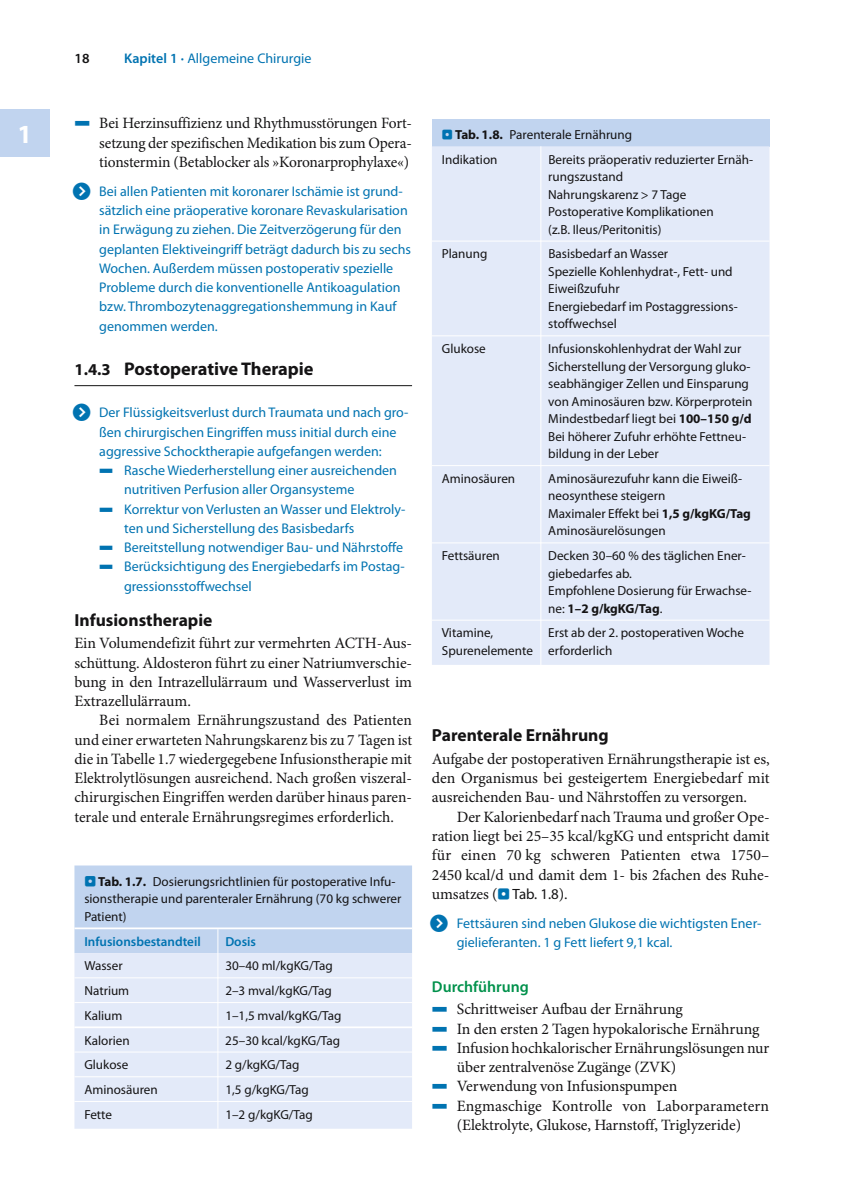
<style>
.page{position:relative;width:844px;height:1201px;background:#fff}
.page>*{position:absolute;margin:0;border:0;box-sizing:border-box;transform-origin:0 0}
.t1{font:700 26.25px "Myriad Pro";color:#fff}
.t2{font:700 18.38px "Myriad Pro";color:#141314}
.t3{font:700 17.5px "Myriad Pro";color:#141314}
.t4{font:15.75px/19.2px "Minion Pro";letter-spacing:-.005em;color:#141314;text-align:justify}
.t5{font:600 15.75px "Myriad Pro";color:#00914b}
.t6{font:14px/19.2px "Myriad Pro";color:#0073b1}
.t7{font:600 14px "Myriad Pro";color:#141314}
.t8{font:13.12px/17.5px "Myriad Pro";color:#141314}
.t9{font:600 13.12px "Myriad Pro";color:#0073b1}
.s1{font-weight:600}
.s2{font-family:"S Buttons";color:#0073b1}
.s3{font-family:"S Buttons"}
.s4{font-size:16.62px}
.s5{font-family:"S Buttons";font-size:14px;color:#0073b1}
.s6{font-weight:700}
.s7{font-family:"S Buttons";font-size:14.88px;color:#0073b1}
.s8{font-family:"Myriad Pro";font-size:14.88px}
</style>
<div class="page">
<div style="left:0;top:109px;width:50px;height:47px;background:#c1d4ef"></div>
<hr style="left:74px;top:385px;width:338px;height:1px;background:#141314">
<svg style="left:74px;top:865px;width:338px;height:263px;background:#d8e3f5"></svg>
<hr style="left:74px;top:1026px;width:338px;height:2px;background:#fff">
<div style="left:432px;top:119px;width:337px;height:27px;background:#c1d4ef"></div>
<div style="left:432px;top:146px;width:337px;height:519px;background:#e3eaf9"></div>
<hr style="left:540px;top:146px;width:1px;height:95px;background:#fff">
<hr style="left:432px;top:241px;width:337px;height:1px;background:#fff">
<hr style="left:540px;top:241px;width:1px;height:94px;background:#fff">
<hr style="left:432px;top:335px;width:337px;height:1px;background:#fff">
<hr style="left:540px;top:336px;width:1px;height:129px;background:#fff">
<hr style="left:432px;top:465px;width:337px;height:1px;background:#fff">
<hr style="left:540px;top:466px;width:1px;height:76px;background:#fff">
<hr style="left:432px;top:542px;width:337px;height:1px;background:#fff">
<hr style="left:540px;top:543px;width:1px;height:76px;background:#fff">
<hr style="left:432px;top:619px;width:337px;height:1px;background:#fff">
<hr style="left:540px;top:620px;width:1px;height:45px;background:#fff">
<p class="t7" style="left:74px;top:53px;width:17px">18</p>
<p class="t6" style="left:124px;top:49px;width:189px"><span class="s1">Kapitel 1 ·</span> Allgemeine Chirurgie</p>
<h1 class="t1" style="left:18px;top:124px;width:16px">1</h1>
<p class="t4" style="left:99px;top:115px;width:314px;text-indent:-25px"><span class="s2">4</span> Bei Herzinsuffizienz und Rhythmusstörungen Fort&shy;setzung der spezifischen Medikation bis zum Opera&shy;tionstermin (Betablocker als »Koronarprophylaxe«)</p>
<p class="t6" style="left:99px;top:183px;width:313px;text-indent:-25px"><span class="s3">&gt;</span> Bei allen Patienten mit koronarer Ischämie ist grund&shy;sätzlich eine präoperative koronare Revaskularisation in Erwägung zu ziehen. Die Zeitverzögerung für den geplanten Elektiveingriff beträgt dadurch bis zu sechs Wochen. Außerdem müssen postoperativ spezielle Probleme durch die konventionelle Antikoagulation bzw. Thrombozytenaggregationshemmung in Kauf genommen werden.</p>
<p class="t2" style="left:74px;top:362px;width:240px"><span class="s4">1.4.3</span> Postoperative Therapie</p>
<p class="t6" style="left:74px;top:404px;width:335px"><span class="s3">&gt;</span> Der Flüssigkeitsverlust durch Traumata und nach gro-</p>
<p class="t6" style="left:99px;top:423px;width:299px">ßen chirurgischen Eingriffen muss initial durch eine</p>
<p class="t6" style="left:99px;top:442px;width:284px">aggressive Schocktherapie aufgefangen werden:</p>
<p class="t6" style="left:99px;top:462px;width:299px"><span class="s3">4</span> Rasche Wiederherstellung einer ausreichenden</p>
<p class="t6" style="left:124px;top:481px;width:232px">nutritiven Perfusion aller Organsysteme</p>
<p class="t6" style="left:99px;top:500px;width:307px"><span class="s3">4</span> Korrektur von Verlusten an Wasser und Elektroly-</p>
<p class="t6" style="left:124px;top:519px;width:232px">ten und Sicherstellung des Basisbedarfs</p>
<p class="t6" style="left:99px;top:539px;width:305px"><span class="s3">4</span> Bereitstellung notwendiger Bau- und Nährstoffe</p>
<p class="t6" style="left:99px;top:558px;width:307px"><span class="s3">4</span> Berücksichtigung des Energiebedarfs im Postag-</p>
<p class="t6" style="left:124px;top:577px;width:129px">gressionsstoffwechsel</p>
<p class="t3" style="left:74px;top:613px;width:139px">Infusionstherapie</p>
<p class="t4" style="left:74px;top:635px;width:339px">Ein Volumendefizit führt zur vermehrten ACTH-Aus&shy;schüttung. Aldosteron führt zu einer Natriumverschie&shy;bung in den Intrazellulärraum und Wasserverlust im Extrazellulärraum.</p>
<p class="t4" style="left:74px;top:712px;width:339px;text-indent:25px">Bei normalem Ernährungszustand des Patienten und einer erwarteten Nahrungskarenz bis zu 7 Tagen ist die in Tabelle 1.7 wiedergegebene Infusionstherapie mit Elektrolytlösungen ausreichend. Nach großen viszeral&shy;chirurgischen Eingriffen werden darüber hinaus paren&shy;terale und enterale Ernährungsregimes erforderlich.</p>
<p class="t8" style="left:84px;top:873px;width:318px"><span class="s5">.</span> <span class="s6">Tab. 1.7.</span> Dosierungsrichtlinien für postoperative Infu&shy;sionstherapie und parenteraler Ernährung (70 kg schwerer<br>Patient)</p>
<p class="t9" style="left:84px;top:936px;width:118px">Infusionsbestandteil</p>
<p class="t9" style="left:225px;top:936px;width:32px">Dosis</p>
<p class="t8" style="left:84px;top:958px;width:40px">Wasser</p>
<p class="t8" style="left:225px;top:958px;width:109px">30–40 ml/kgKG/Tag</p>
<p class="t8" style="left:84px;top:983px;width:46px">Natrium</p>
<p class="t8" style="left:225px;top:983px;width:108px">2–3 mval/kgKG/Tag</p>
<p class="t8" style="left:84px;top:1007px;width:39px">Kalium</p>
<p class="t8" style="left:225px;top:1007px;width:117px">1–1,5 mval/kgKG/Tag</p>
<p class="t8" style="left:84px;top:1032px;width:47px">Kalorien</p>
<p class="t8" style="left:225px;top:1032px;width:116px">25–30 kcal/kgKG/Tag</p>
<p class="t8" style="left:84px;top:1057px;width:45px">Glukose</p>
<p class="t8" style="left:225px;top:1057px;width:76px">2 g/kgKG/Tag</p>
<p class="t8" style="left:84px;top:1082px;width:75px">Aminosäuren</p>
<p class="t8" style="left:225px;top:1082px;width:85px">1,5 g/kgKG/Tag</p>
<p class="t8" style="left:84px;top:1106px;width:29px">Fette</p>
<p class="t8" style="left:225px;top:1106px;width:89px">1–2 g/kgKG/Tag</p>
<p class="t8" style="left:441px;top:123px;width:192px;line-height:24.7px"><span class="s2">.</span> <span class="s6">Tab. 1.8.</span> Parenterale Ernährung<br>Indikation</p>
<p class="t8" style="left:548px;top:151px;width:206px">Bereits präoperativ reduzierter Ernäh&shy;rungszustand<br>Nahrungskarenz &gt; 7 Tage<br>Postoperative Komplikationen<br>(z.B. Ileus/Peritonitis)</p>
<p class="t8" style="left:441px;top:246px;width:47px">Planung</p>
<p class="t8" style="left:548px;top:246px;width:191px">Basisbedarf an Wasser<br>Spezielle Kohlenhydrat-, Fett- und<br>Eiweißzufuhr<br>Energiebedarf im Postaggressions&shy;stoffwechsel</p>
<p class="t8" style="left:441px;top:341px;width:45px">Glukose</p>
<p class="t8" style="left:548px;top:341px;width:206px">Infusionskohlenhydrat der Wahl zur Sicherstellung der Versorgung gluko&shy;seabhängiger Zellen und Einsparung von Aminosäuren bzw. Körperprotein Mindestbedarf liegt bei <span class="s6">100–150 g/d </span>Bei höherer Zufuhr erhöhte Fettneu&shy;bildung in der Leber</p>
<p class="t8" style="left:441px;top:471px;width:75px">Aminosäuren</p>
<p class="t8" style="left:548px;top:471px;width:204px">Aminosäurezufuhr kann die Eiweiß&shy;neosynthese steigern<br>Maximaler Effekt bei <span class="s6">1,5 g/kgKG/Tag<br></span>Aminosäurelösungen</p>
<p class="t8" style="left:441px;top:548px;width:60px">Fettsäuren</p>
<p class="t8" style="left:548px;top:548px;width:205px">Decken 30–60 % des täglichen Ener&shy;giebedarfes ab.<br>Empfohlene Dosierung für Erwachse&shy;ne: <span class="s6">1–2 g/kgKG/Tag</span>.</p>
<p class="t8" style="left:441px;top:625px;width:93px">Vitamine,<br>Spurenelemente</p>
<p class="t8" style="left:548px;top:625px;width:197px">Erst ab der 2. postoperativen Woche erforderlich</p>
<p class="t3" style="left:432px;top:728px;width:178px">Parenterale Ernährung</p>
<p class="t4" style="left:432px;top:750px;width:339px">Aufgabe der postoperativen Ernährungstherapie ist es, den Organismus bei gesteigertem Energiebedarf mit ausreichenden Bau- und Nährstoffen zu versorgen.</p>
<p class="t4" style="left:432px;top:808px;width:339px;text-indent:25px">Der Kalorienbedarf nach Trauma und großer Ope&shy;ration liegt bei 25–35 kcal/kgKG und entspricht damit für einen 70 kg schweren Patienten etwa 1750– 2450 kcal/d und damit dem 1- bis 2fachen des Ruhe&shy;umsatzes (<span class="s7">.</span> <span class="s8">Tab. 1.8</span>).</p>
<p class="t6" style="left:456px;top:914px;width:306px;text-indent:-25px"><span class="s3">&gt;</span> Fettsäuren sind neben Glukose die wichtigsten Ener&shy;gielieferanten. 1 g Fett liefert 9,1 kcal.</p>
<p class="t5" style="left:432px;top:980px;width:98px">Durchführung</p>
<p class="t4" style="left:432px;top:1000px;width:252px"><span class="s2">4</span> Schrittweiser Aufbau der Ernährung</p>
<p class="t4" style="left:432px;top:1020px;width:329px"><span class="s2">4</span> In den ersten 2 Tagen hypokalorische Ernährung</p>
<p class="t4" style="left:432px;top:1039px;width:339px"><span class="s2">4</span> Infusion hochkalorischer Ernährungslösungen nur</p>
<p class="t4" style="left:456px;top:1058px;width:221px">über zentralvenöse Zugänge (ZVK)</p>
<p class="t4" style="left:432px;top:1077px;width:247px"><span class="s2">4</span> Verwendung von Infusionspumpen</p>
<p class="t4" style="left:432px;top:1097px;width:339px"><span class="s2">4</span> Engmaschige Kontrolle von Laborparametern</p>
<p class="t4" style="left:456px;top:1116px;width:286px">(Elektrolyte, Glukose, Harnstoff, Triglyzeride)</p>
</div>
